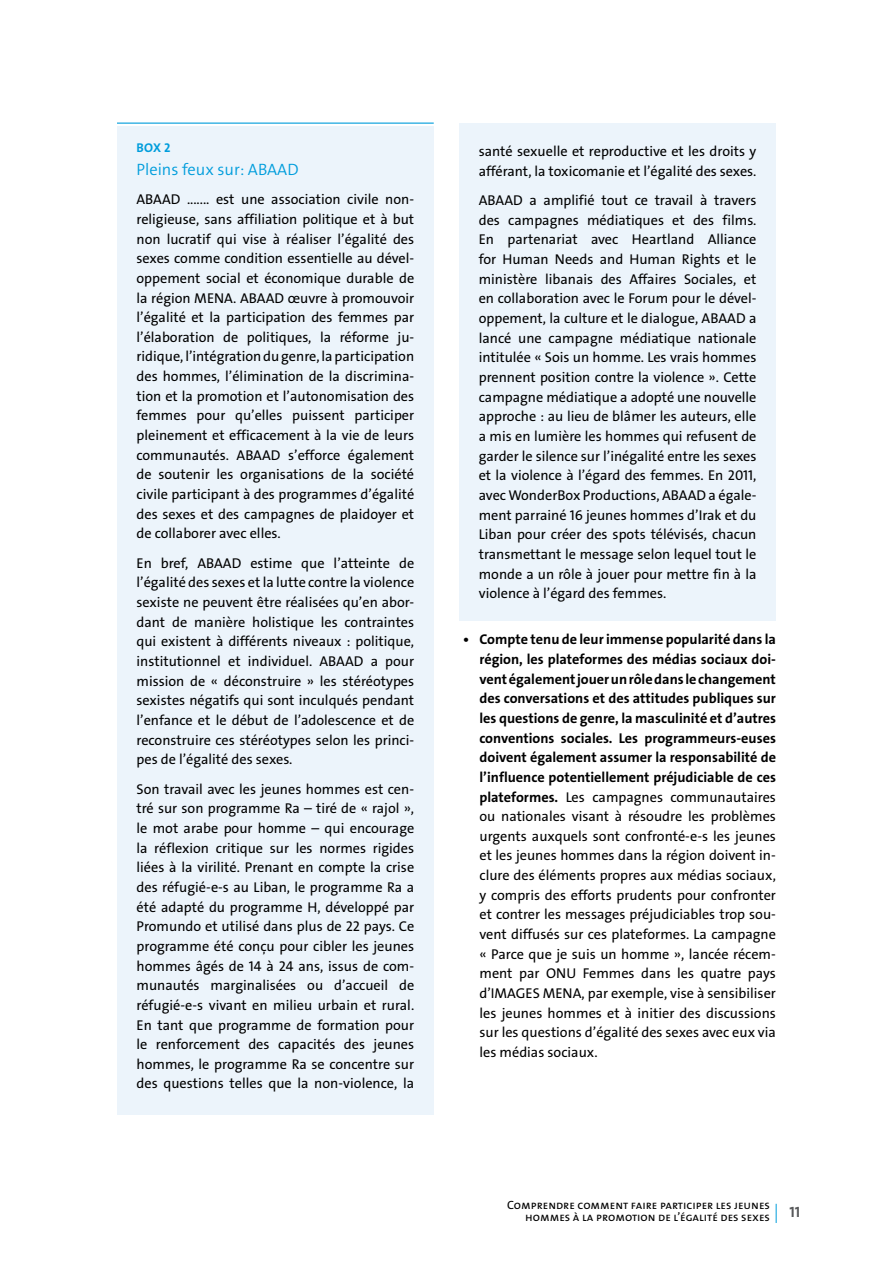
<style>
.page{position:relative;width:893px;height:1263px;background:#fff}
.page>*{position:absolute;margin:0;border:0;box-sizing:border-box;transform-origin:0 0}
.t1{font:300 16.5px "The Sans Arabic";color:#009ddc}
.t2{font:15px "The Sans Bold Caps";color:#58595b}
.t3{font:14.25px/19.6px "The Sans Arabic";color:#000;text-align:justify}
.t4{font:12.75px "The Sans Bold Caps";color:#009ddc}
.t5{font:12px/12px "The Sans Caps";color:#000;text-align:right}
.s1{font-weight:700}
</style>
<div class="page">
<svg style="left:776px;top:1204px;width:1px;height:19px"></svg>
<div style="left:117px;top:126px;width:317px;height:988px;background:#ecf4fb"></div>
<hr style="left:117px;top:123px;width:317px;height:1px;background:#009ddc">
<div style="left:459px;top:123px;width:317px;height:497px;background:#ecf4fb"></div>
<p class="t4" style="left:137px;top:137px;width:36px">BOX 2</p>
<p class="t1" style="left:137px;top:159px;width:164px">Pleins feux sur: ABAAD</p>
<p class="t3" style="left:137px;top:190px;width:279px">ABAAD ....... est une association civile non&shy;religieuse, sans affiliation politique et à but non lucratif qui vise à réaliser l’égalité des sexes comme condition essentielle au dével&shy;oppement social et économique durable de la région MENA. ABAAD œuvre à promouvoir l’égalité et la participation des femmes par l’élaboration de politiques, la réforme ju&shy;ridique, l’intégration du genre, la participation des hommes, l’élimination de la discrimina&shy;tion et la promotion et l’autonomisation des femmes pour qu’elles puissent participer pleinement et efficacement à la vie de leurs communautés. ABAAD s’efforce également de soutenir les organisations de la société civile participant à des programmes d’égalité des sexes et des campagnes de plaidoyer et de collaborer avec elles.</p>
<p class="t3" style="left:137px;top:553px;width:279px">En bref, ABAAD estime que l’atteinte de l’égalité des sexes et la lutte contre la violence sexiste ne peuvent être réalisées qu’en abor&shy;dant de manière holistique les contraintes qui existent à différents niveaux : politique, institutionnel et individuel. ABAAD a pour mission de « déconstruire » les stéréotypes sexistes négatifs qui sont inculqués pendant l’enfance et le début de l’adolescence et de reconstruire ces stéréotypes selon les princi&shy;pes de l’égalité des sexes.</p>
<p class="t3" style="left:137px;top:779px;width:279px">Son travail avec les jeunes hommes est cen&shy;tré sur son programme Ra – tiré de « rajol », le mot arabe pour homme – qui encourage la réflexion critique sur les normes rigides liées à la virilité. Prenant en compte la crise des réfugié-e-s au Liban, le programme Ra a été adapté du programme H, développé par Promundo et utilisé dans plus de 22 pays. Ce programme été conçu pour cibler les jeunes hommes âgés de 14 à 24 ans, issus de com&shy;munautés marginalisées ou d’accueil de réfugié-e-s vivant en milieu urbain et rural.<br>En tant que programme de formation pour le renforcement des capacités des jeunes hommes, le programme Ra se concentre sur des questions telles que la non-violence, la</p>
<p class="t3" style="left:479px;top:142px;width:279px">santé sexuelle et reproductive et les droits y afférant, la toxicomanie et l’égalité des sexes.</p>
<p class="t3" style="left:479px;top:191px;width:279px">ABAAD a amplifié tout ce travail à travers des campagnes médiatiques et des films.<br>En partenariat avec Heartland Alliance for Human Needs and Human Rights et le ministère libanais des Affaires Sociales, et en collaboration avec le Forum pour le dével&shy;oppement, la culture et le dialogue, ABAAD a lancé une campagne médiatique nationale intitulée « Sois un homme. Les vrais hommes prennent position contre la violence ». Cette campagne médiatique a adopté une nouvelle approche : au lieu de blâmer les auteurs, elle a mis en lumière les hommes qui refusent de garder le silence sur l’inégalité entre les sexes et la violence à l’égard des femmes. En 2011, avec WonderBox Productions, ABAAD a égale&shy;ment parrainé 16 jeunes hommes d’Irak et du Liban pour créer des spots télévisés, chacun transmettant le message selon lequel tout le monde a un rôle à jouer pour mettre fin à la violence à l’égard des femmes.</p>
<p class="t3" style="left:479px;top:630px;width:298px;text-indent:-17px"><span class="s1">• Compte tenu de leur immense popularité dans la région, les plateformes des médias sociaux doi&shy;vent également jouer un rôle dans le changement des conversations et des attitudes publiques sur les questions de genre, la masculinité et d’autres conventions sociales. Les programmeurs-euses doivent également assumer la responsabilité de l’influence potentiellement préjudiciable de ces plateformes.</span> Les campagnes communautaires ou nationales visant à résoudre les problèmes urgents auxquels sont confronté-e-s les jeunes et les jeunes hommes dans la région doivent in&shy;clure des éléments propres aux médias sociaux, y compris des efforts prudents pour confronter et contrer les messages préjudiciables trop sou&shy;vent diffusés sur ces plateformes. La campagne « Parce que je suis un homme », lancée récem&shy;ment par ONU Femmes dans les quatre pays d’IMAGES MENA, par exemple, vise à sensibiliser les jeunes hommes et à initier des discussions sur les questions d’égalité des sexes avec eux via les médias sociaux.</p>
<p class="t5" style="left:507px;top:1199px;width:264px">Comprendre comment faire participer les jeunes hommes à la promotion de l’égalité des sexes</p>
<p class="t2" style="left:789px;top:1199px;width:12px">11</p>
</div>
